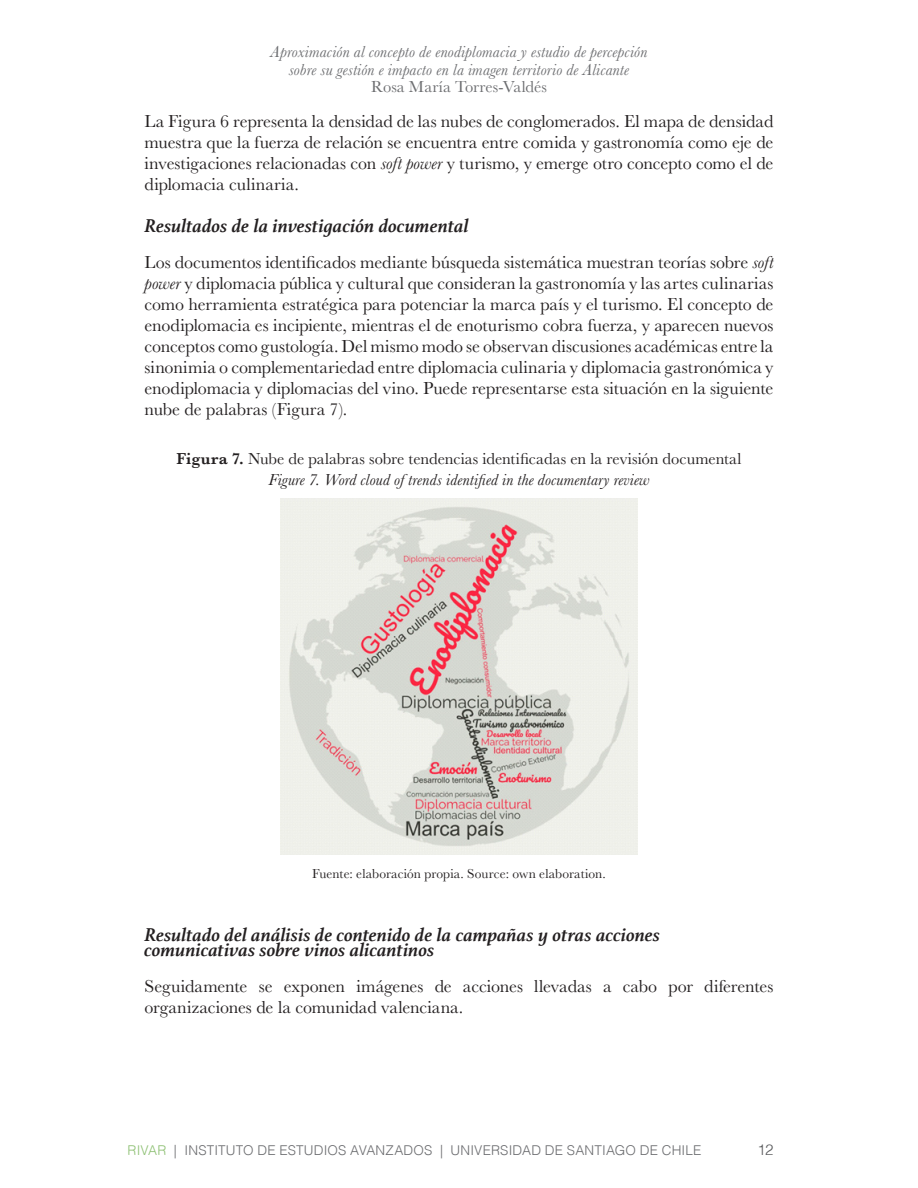
<style>
.page{position:relative;width:918px;height:1188px;background:#fff}
.page>*{position:absolute;margin:0;border:0;box-sizing:border-box;transform-origin:0 0}
.subtítulos{font:italic 700 19.5px/15px "Athelas";letter-spacing:.005em;color:#231f20}
.Prosa{font:18px/21px "Baskerville";color:#231f20;text-align:justify}
.t1{font:italic 16.5px/17.5px "Baskerville";letter-spacing:.015em;color:#6c6d70;text-align:center}
.Título_figura{font:16.5px "Baskerville";letter-spacing:.005em;color:#231f20}
.título_figura_inglés{font:italic 16.5px "Baskerville";letter-spacing:.015em;color:#231f20}
.t2{font:16.5px "Baskerville";color:#6c6d70}
.t3{font:300 15px "Helvetica";color:#57585a}
.t4{font:300 13.5px "Helvetica";letter-spacing:.01em;color:#6c6d70}
.bajada_fotos{font:13.5px "Baskerville";letter-spacing:.01em;color:#231f20}
.s1{font-style:italic}
.s2{font-weight:600}
.s3{color:#8fc175}
</style>
<div class="page">
<img style="left:281px;top:498px;width:356px;height:357px">
<p class="t1" style="left:271px;top:43px;width:378px">Aproximación al concepto de enodiplomacia y estudio de percepción sobre su gestión e impacto en la imagen territorio de Alicante</p>
<p class="t2" style="left:371px;top:76px;width:177px">Rosa María Torres-Valdés</p>
<p class="Prosa" style="left:145px;top:111px;width:630px">La Figura 6 representa la densidad de las nubes de conglomerados. El mapa de densidad muestra que la fuerza de relación se encuentra entre comida y gastronomía como eje de investigaciones relacionadas con <span class="s1">soft power</span> y turismo, y emerge otro concepto como el de diplomacia culinaria.</p>
<p class="subtítulos" style="left:145px;top:218px;width:326px">Resultados de la investigación documental</p>
<p class="Prosa" style="left:145px;top:252px;width:630px">Los documentos identificados mediante búsqueda sistemática muestran teorías sobre <span class="s1">soft power</span> y diplomacia pública y cultural que consideran la gastronomía y las artes culinarias como herramienta estratégica para potenciar la marca país y el turismo. El concepto de enodiplomacia es incipiente, mientras el de enoturismo cobra fuerza, y aparecen nuevos conceptos como gustología. Del mismo modo se observan discusiones académicas entre la sinonimia o complementariedad entre diplomacia culinaria y diplomacia gastronómica y enodiplomacia y diplomacias del vino. Puede representarse esta situación en la siguiente nube de palabras (Figura 7).</p>
<p class="Título_figura" style="left:177px;top:448px;width:566px"><span class="s2">Figura 7.</span> Nube de palabras sobre tendencias identificadas en la revisión documental</p>
<p class="título_figura_inglés" style="left:268px;top:469px;width:383px">Figure 7. Word cloud of trends identified in the documentary review</p>
<p class="bajada_fotos" style="left:312px;top:865px;width:295px">Fuente: elaboración propia. Source: own elaboration.</p>
<p class="subtítulos" style="left:145px;top:927px;width:517px">Resultado del análisis de contenido de la campañas y otras acciones comunicativas sobre vinos alicantinos</p>
<p class="Prosa" style="left:145px;top:976px;width:630px">Seguidamente se exponen imágenes de acciones llevadas a cabo por diferentes organizaciones de la comunidad valenciana.</p>
<p class="t4" style="left:128px;top:1138px;width:575px"><span class="s3">RIVAR</span> | INSTITUTO DE ESTUDIOS AVANZADOS | UNIVERSIDAD DE SANTIAGO DE CHILE</p>
<p class="t3" style="left:757px;top:1137px;width:18px">12</p>
</div>
